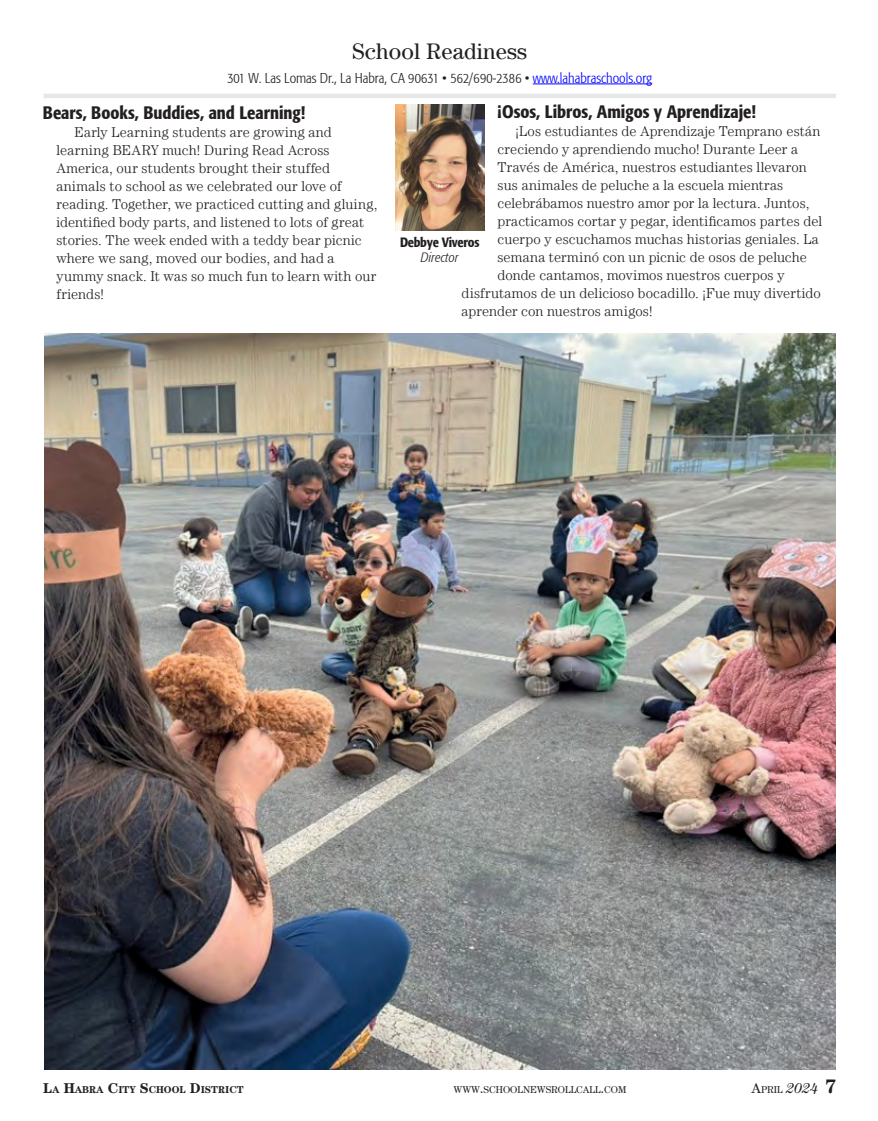
<style>
.page{position:relative;width:878px;height:1121px;background:#fff}
.page>*{position:absolute;margin:0;border:0;box-sizing:border-box;transform-origin:0 0}
.t1{font:22.5px "Century LT";letter-spacing:.005em;color:#231f20}
.t2{font:500 condensed 18px "Formata";color:#231f20}
.t3{font:300 14.25px/18px "Century LT";letter-spacing:.01em;color:#231f20}
.t4{font:300 condensed 14.25px "Formata";color:#231f20}
.t5{font:500 condensed 13.5px "Formata";letter-spacing:-.02em;color:#231f20}
.t6{font:italic 300 condensed 13.5px "Formata";letter-spacing:.005em;color:#231f20}
.t7{font:10.05px "Century LT";color:#231f20}
.t8{font:700 10.05px "Century LT";color:#231f20}
.s1{color:#00f}
.s2{font-size:14.25px}
.s3{font-style:italic;font-size:14.25px}
.s4{font-weight:700;font-size:19.5px}
</style>
<div class="page">
<img style="left:395px;top:104px;width:89px;height:126px">
<hr style="left:44px;top:94px;width:791px;height:4px;background:#e6e7e8">
<hr style="left:533px;top:84px;width:119px;height:1px;background:#00f">
<img style="left:44px;top:333px;width:791px;height:736px">
<h1 class="t1" style="left:352px;top:38px;width:176px">School Readiness</h1>
<p class="t4" style="left:227px;top:70px;width:426px">301 W. Las Lomas Dr., La Habra, CA 90631 • 562/690-2386 • <span class="s1">www.lahabraschools.org</span></p>
<p class="t2" style="left:497px;top:101px;width:260px">¡Osos, Libros, Amigos y Aprendizaje!</p>
<p class="t3" style="left:515px;top:122px;width:306px">¡Los estudiantes de Aprendizaje Temprano están</p>
<p class="t3" style="left:497px;top:140px;width:302px">creciendo y aprendiendo mucho! Durante Leer a</p>
<p class="t3" style="left:497px;top:158px;width:311px">Través de América, nuestros estudiantes llevaron</p>
<p class="t3" style="left:497px;top:176px;width:287px">sus animales de peluche a la escuela mientras</p>
<p class="t3" style="left:497px;top:194px;width:313px">celebrábamos nuestro amor por la lectura. Juntos,</p>
<p class="t3" style="left:497px;top:212px;width:326px">practicamos cortar y pegar, identificamos partes del</p>
<p class="t3" style="left:497px;top:230px;width:323px">cuerpo y escuchamos muchas historias geniales. La</p>
<p class="t3" style="left:497px;top:248px;width:311px">semana terminó con un picnic de osos de peluche</p>
<p class="t3" style="left:497px;top:266px;width:288px">donde cantamos, movimos nuestros cuerpos y</p>
<p class="t3" style="left:461px;top:284px;width:360px">disfrutamos de un delicioso bocadillo. ¡Fue muy divertido</p>
<p class="t3" style="left:461px;top:302px;width:192px">aprender con nuestros amigos!</p>
<p class="t2" style="left:43px;top:102px;width:264px">Bears, Books, Buddies, and Learning!</p>
<p class="t3" style="left:56px;top:123px;width:322px;text-indent:18px">Early Learning students are growing and learning BEARY much! During Read Across America, our students brought their stuffed animals to school as we celebrated our love of reading. Together, we practiced cutting and gluing, identified body parts, and listened to lots of great stories. The week ended with a teddy bear picnic where we sang, moved our bodies, and had a yummy snack. It was so much fun to learn with our friends!</p>
<p class="t5" style="left:400px;top:234px;width:81px">Debbye Viveros</p>
<p class="t6" style="left:421px;top:250px;width:39px">Director</p>
<p class="t8" style="left:43px;top:1083px;width:202px"><span class="s2">L</span>A <span class="s2">H</span>ABRA <span class="s2">C</span>ITY <span class="s2">S</span>CHOOL <span class="s2">D</span>ISTRICT</p>
<p class="t7" style="left:453px;top:1083px;width:174px">WWW<span class="s2">.</span>SCHOOLNEWSROLLCALL<span class="s2">.</span>COM</p>
<p class="t7" style="left:751px;top:1083px;width:86px"><span class="s2">A</span>PRIL <span class="s3">2024</span> <span class="s4">7</span></p>
</div>
